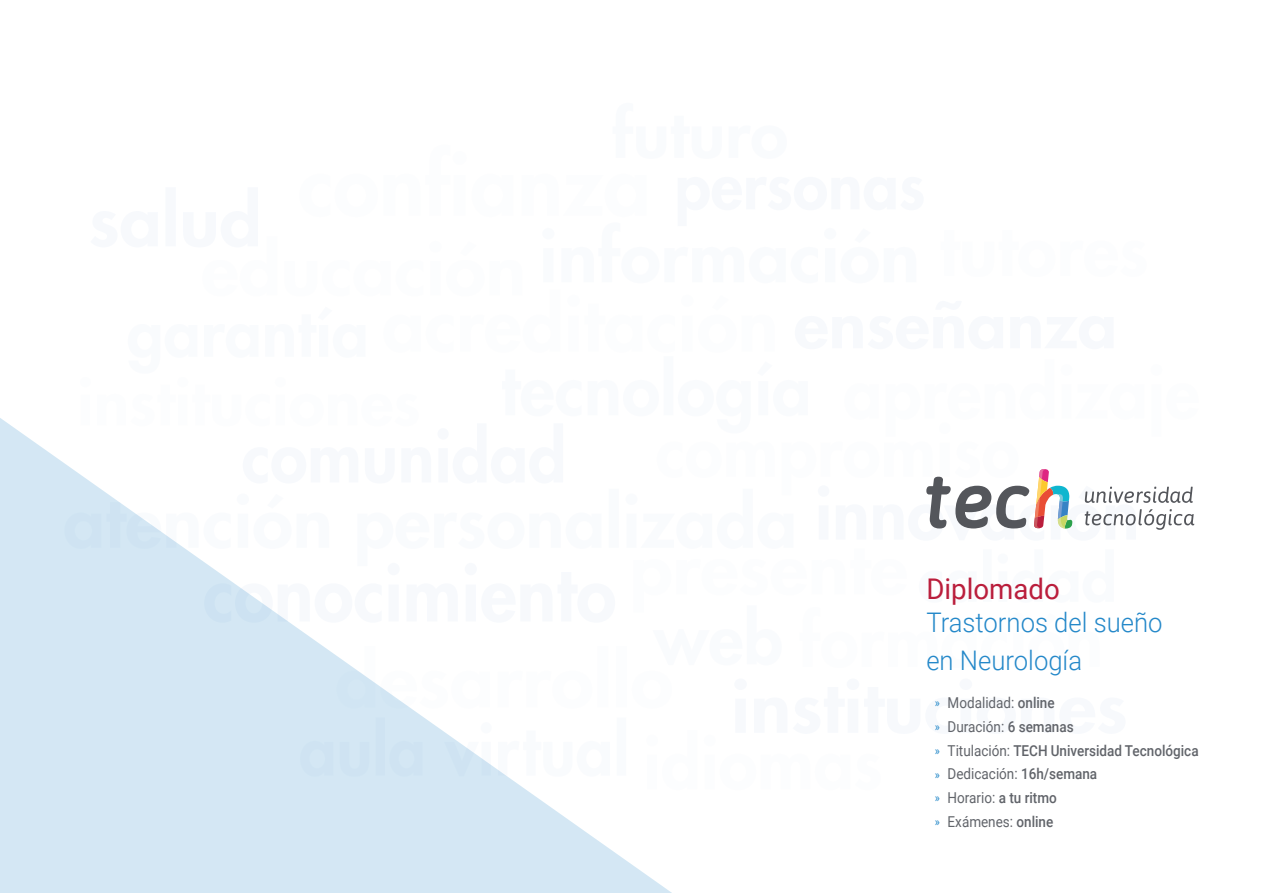
<style>
.page{position:relative;width:1263px;height:893px;background:#fff}
.page>*{position:absolute;margin:0;border:0;box-sizing:border-box;transform-origin:0 0}
.t1{font:28.5px "Roboto";color:#ba1e3c}
.t2{font:300 27px/37.2px "Roboto";color:#2488c9;scale:.95 1}
.t3{font:500 15px/23.7px "Roboto";color:#61646a;scale:.9 1}
.s1{font-weight:400;font-size:12px;color:#2488c9}
.s2{font-weight:400}
</style>
<div class="page">
<svg style="left:0;top:418px;width:672px;height:475px;background:#d8e9f5"></svg>
<svg style="left:64px;top:418px;width:1131px;height:372px"></svg>
<h1 class="t1" style="left:926px;top:569px;width:135px">Diplomado</h1>
<h2 class="t2" style="left:926px;top:603px;width:250px">Trastornos del sueño en Neurología</h2>
<p class="t3" style="left:935px;top:690px;width:295px"><span class="s1">»</span> <span class="s2">Modalidad:</span> online<br><span class="s1">»</span> <span class="s2">Duración:</span> 6 semanas<br><span class="s1">»</span> <span class="s2">Titulación:</span> TECH Universidad Tecnológica <span class="s1">»</span> <span class="s2">Dedicación:</span> 16h/semana<br><span class="s1">»</span> <span class="s2">Horario:</span> a tu ritmo<br><span class="s1">»</span> <span class="s2">Exámenes:</span> online</p>
</div>
